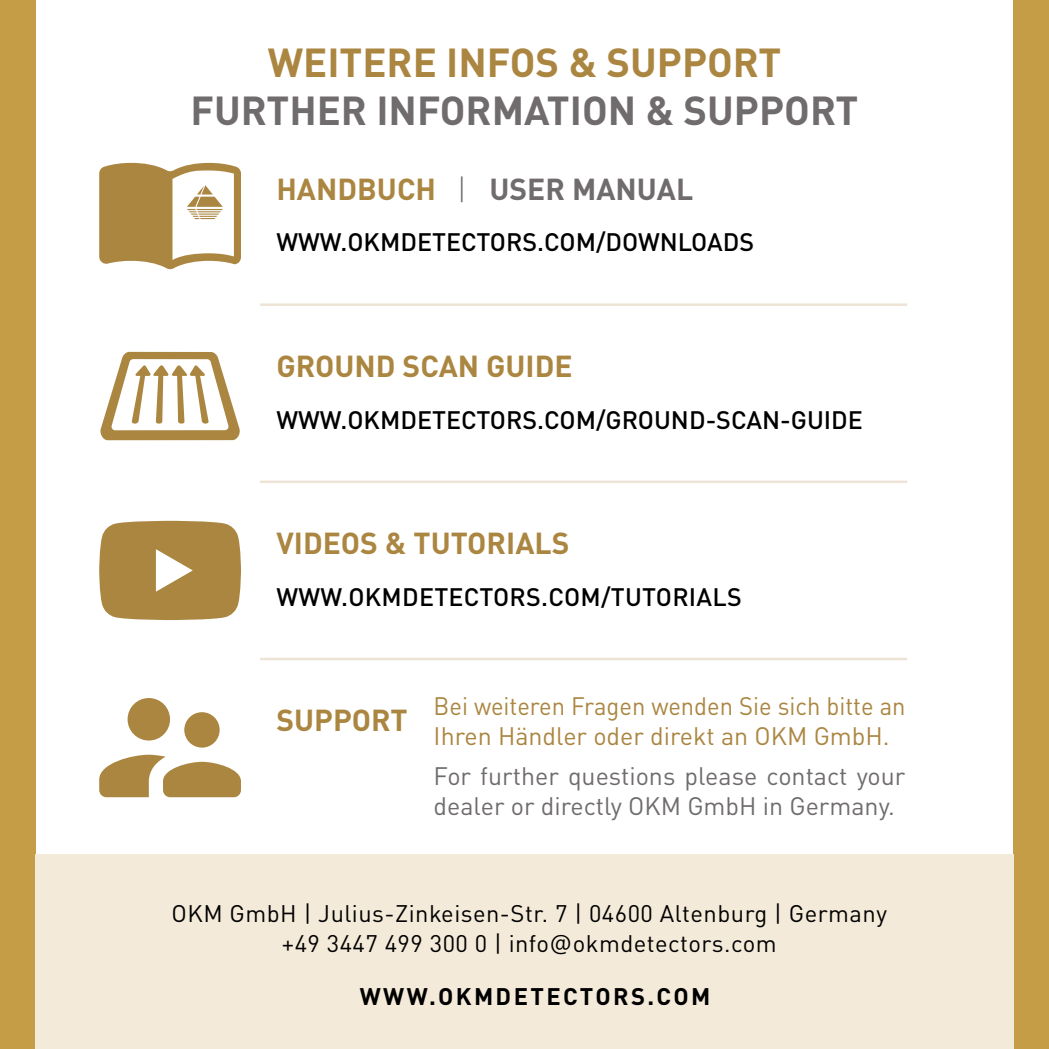
<style>
.page{position:relative;width:1049px;height:1049px;background:#fff}
.page>*{position:absolute;margin:0;border:0;box-sizing:border-box;transform-origin:0 0}
.t1{font:700 40px "DIN Pro";color:#706c6d}
.t2{font:700 40px "DIN Pro";color:#ab8641}
.t3{font:700 30px "DIN Pro";color:#ab8641}
.t4{font:700 30px "DIN Pro";color:#706c6d}
.t5{font:500 25px "DIN Pro";color:#000}
.t6{font:25px/30px "DIN Pro";color:#ab8641;scale:.95 1}
.t7{font:25px/30px "DIN Pro";color:#706c6d}
.t8{font:23.75px/30px "DIN Pro";letter-spacing:.02em;color:#000;text-align:center}
.t9{font:700 23.75px "DIN Pro";letter-spacing:.1em;color:#000}
.s1{color:#ab8641}
.s2{font-weight:300}
.s3{font-family:"Segoe UI"}
</style>
<div class="page">
<div style="left:0;top:0;width:35px;height:1049px;background:#c69d47"></div>
<div style="left:1013px;top:0;width:36px;height:1049px;background:#c69d47"></div>
<div style="left:35px;top:854px;width:978px;height:195px;background:#f4ead9"></div>
<svg style="left:99px;top:163px;width:142px;height:106px"></svg>
<svg style="left:99px;top:521px;width:142px;height:99px;background:#b49356"></svg>
<svg style="left:99px;top:698px;width:142px;height:99px"></svg>
<svg style="left:100px;top:352px;width:140px;height:88px"></svg>
<hr style="left:260px;top:303px;width:647px;height:3px;background:#eee4d5">
<hr style="left:260px;top:481px;width:647px;height:2px;background:#eee4d5">
<hr style="left:260px;top:658px;width:647px;height:2px;background:#eee4d5">
<h1 class="t2" style="left:268px;top:30px;width:515px">WEITERE INFOS &amp; SUPPORT</h1>
<h1 class="t1" style="left:191px;top:77px;width:669px">FURTHER INFORMATION &amp; SUPPORT</h1>
<p class="t4" style="left:276px;top:164px;width:418px"><span class="s1">HANDBUCH</span> <span class="s2">|</span> USER MANUAL</p>
<p class="t5" style="left:276px;top:221px;width:479px">WWW.OKMDETECTORS.COM/DOWNLOADS</p>
<p class="t3" style="left:276px;top:341px;width:298px">GROUND SCAN GUIDE</p>
<p class="t5" style="left:276px;top:399px;width:588px">WWW.OKMDETECTORS.COM/GROUND-SCAN-GUIDE</p>
<p class="t3" style="left:276px;top:518px;width:295px">VIDEOS &amp; TUTORIALS</p>
<p class="t5" style="left:276px;top:577px;width:467px">WWW.OKMDETECTORS.COM/TUTORIALS</p>
<p class="t3" style="left:276px;top:695px;width:133px">SUPPORT</p>
<p class="t6" style="left:434px;top:688px;width:498px">Bei weiteren Fragen wenden Sie sich bitte an<br>Ihren Händler oder direkt an OKM GmbH.</p>
<p class="t7" style="left:434px;top:758px;width:473px">For further questions please contact your dealer or directly OKM GmbH in Germany.</p>
<p class="t8" style="left:171px;top:896px;width:717px">OKM GmbH | Julius-Zinkeisen-Str. 7 | 04600 Altenburg | Germany +49 3447 499 300 0 | info<span class="s3">@</span>okmdetectors.com</p>
<p class="t9" style="left:360px;top:976px;width:352px">WWW.OKMDETECTORS.COM</p>
</div>
